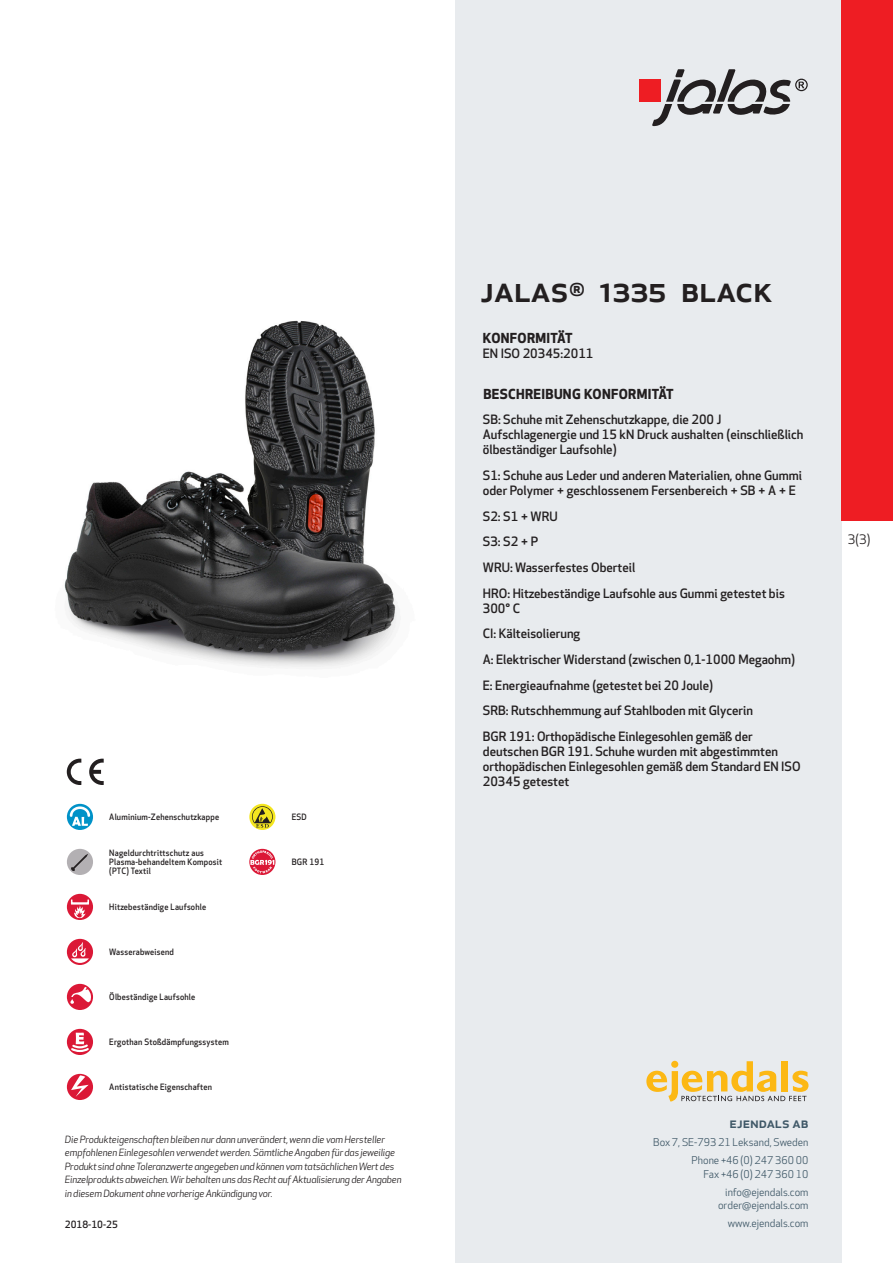
<style>
.page{position:relative;width:893px;height:1263px;background:#fff}
.page>*{position:absolute;margin:0;border:0;box-sizing:border-box;transform-origin:0 0}
.prodname{font:500 36px "Apex New";color:#231f20}
.t1{font:500 15px "Apex New";color:#405968}
.Funktion_body{font:700 13.5px "Apex New";letter-spacing:.025em;color:#231f20}
.t2{font:12.75px "Apex New";color:#231f20}
.Funktion_body-2{font:500 12.6px/15px "Apex New";color:#231f20}
.t3{font:10.5px/18px "Apex New";color:#405968;text-align:right}
.t4{font:italic 9.75px/13.5px "Apex New";letter-spacing:-.015em;color:#231f20}
.t5{font:500 9.75px "Apex New";color:#231f20}
.Artikel{font:500 8.55px/9px "Apex New";letter-spacing:.025em;color:#231f20;scale:.95 1}
</style>
<div class="page">
<div style="left:455px;top:0;width:387px;height:1263px;background:#e8ebee"></div>
<svg style="left:646px;top:1061px;width:162px;height:40px"></svg>
<img style="left:64px;top:320px;width:334px;height:347px">
<div style="left:842px;top:0;width:51px;height:520px;background:#ee1d23"></div>
<svg style="left:67px;top:804px;width:26px;height:26px"></svg>
<svg style="left:70px;top:806px;width:20px;height:20px"></svg>
<div style="left:67px;top:849px;width:26px;height:26px;background:#b3b0b3;border-radius:50%"></div>
<svg style="left:71px;top:854px;width:17px;height:17px"></svg>
<div style="left:67px;top:894px;width:26px;height:26px;background:#db1836;border-radius:50%"></div>
<svg style="left:71px;top:899px;width:18px;height:19px"></svg>
<div style="left:67px;top:939px;width:26px;height:26px;background:#db1836;border-radius:50%"></div>
<svg style="left:71px;top:942px;width:18px;height:21px"></svg>
<div style="left:67px;top:984px;width:26px;height:26px;background:#db1836;border-radius:50%"></div>
<svg style="left:70px;top:987px;width:21px;height:17px"></svg>
<svg style="left:67px;top:1029px;width:26px;height:26px"></svg>
<svg style="left:69px;top:1033px;width:22px;height:20px"></svg>
<div style="left:67px;top:1074px;width:26px;height:26px;background:#db1836;border-radius:50%"></div>
<svg style="left:71px;top:1075px;width:18px;height:22px"></svg>
<svg style="left:249px;top:804px;width:26px;height:26px"></svg>
<svg style="left:252px;top:806px;width:21px;height:22px"></svg>
<svg style="left:249px;top:849px;width:26px;height:26px"></svg>
<svg style="left:250px;top:850px;width:24px;height:23px"></svg>
<svg style="left:89px;top:759px;width:15px;height:26px"></svg>
<svg style="left:67px;top:759px;width:14px;height:26px"></svg>
<div style="left:639px;top:80px;width:22px;height:22px;background:#ee1d23"></div>
<svg style="left:652px;top:69px;width:156px;height:57px"></svg>
<p class="Artikel" style="left:109px;top:812px;width:117px">Aluminium-Zehenschutzkappe</p>
<p class="Artikel" style="left:109px;top:848px;width:120px">Nageldurchtrittschutz aus<br>Plasma-behandeltem Komposit (PTC) Textil</p>
<p class="Artikel" style="left:109px;top:902px;width:104px">Hitzebeständige Laufsohle</p>
<p class="Artikel" style="left:109px;top:947px;width:70px">Wasserabweisend</p>
<p class="Artikel" style="left:109px;top:992px;width:92px">Ölbeständige Laufsohle</p>
<p class="Artikel" style="left:109px;top:1037px;width:127px">Ergothan Stoßdämpfungssystem</p>
<p class="Artikel" style="left:109px;top:1082px;width:110px">Antistatische Eigenschaften</p>
<p class="Artikel" style="left:292px;top:812px;width:17px">ESD</p>
<p class="Artikel" style="left:292px;top:857px;width:36px">BGR 191</p>
<p class="t4" style="left:65px;top:1132px;width:338px">Die Produkteigenschaften bleiben nur dann unverändert, wenn die vom Hersteller empfohlenen Einlegesohlen verwendet werden. Sämtliche Angaben für das jeweilige Produkt sind ohne Toleranzwerte angegeben und können vom tatsächlichen Wert des Einzelprodukts abweichen. Wir behalten uns das Recht auf Aktualisierung der Angaben in diesem Dokument ohne vorherige Ankündigung vor.</p>
<p class="t5" style="left:65px;top:1218px;width:54px">2018-10-25</p>
<p class="prodname" style="left:480px;top:265px;width:294px">JALAS<sup>®</sup> 1335 Black</p>
<p class="Funktion_body" style="left:483px;top:328px;width:91px">KONFORMITÄT</p>
<p class="Funktion_body-2" style="left:483px;top:346px;width:112px">EN ISO 20345:2011</p>
<p class="Funktion_body" style="left:483px;top:384px;width:192px">BESCHREIBUNG KONFORMITÄT</p>
<p class="Funktion_body-2" style="left:483px;top:412px;width:322px">SB: Schuhe mit Zehenschutzkappe, die 200 J<br>Aufschlagenergie und 15 kN Druck aushalten (einschließlich ölbeständiger Laufsohle)</p>
<p class="Funktion_body-2" style="left:483px;top:468px;width:321px">S1: Schuhe aus Leder und anderen Materialien, ohne Gummi oder Polymer + geschlossenem Fersenbereich + SB + A + E</p>
<p class="Funktion_body-2" style="left:483px;top:508px;width:76px">S2: S1 + WRU</p>
<p class="Funktion_body-2" style="left:483px;top:534px;width:57px">S3: S2 + P</p>
<p class="Funktion_body-2" style="left:483px;top:560px;width:154px">WRU: Wasserfestes Oberteil</p>
<p class="Funktion_body-2" style="left:483px;top:585px;width:304px">HRO: Hitzebeständige Laufsohle aus Gummi getestet bis<br>300° C</p>
<p class="Funktion_body-2" style="left:483px;top:626px;width:99px">CI: Kälteisolierung</p>
<p class="Funktion_body-2" style="left:483px;top:652px;width:314px">A: Elektrischer Widerstand (zwischen 0,1-1000 Megaohm)</p>
<p class="Funktion_body-2" style="left:483px;top:677px;width:232px">E: Energieaufnahme (getestet bei 20 Joule)</p>
<p class="Funktion_body-2" style="left:483px;top:703px;width:272px">SRB: Rutschhemmung auf Stahlboden mit Glycerin</p>
<p class="Funktion_body-2" style="left:483px;top:728px;width:319px">BGR 191: Orthopädische Einlegesohlen gemäß der deutschen BGR 191. Schuhe wurden mit abgestimmten orthopädischen Einlegesohlen gemäß dem Standard EN ISO 20345 getestet</p>
<p class="t2" style="left:848px;top:531px;width:24px">3(3)</p>
<p class="t1" style="left:729px;top:1113px;width:80px">ejendals ab</p>
<p class="t3" style="left:653px;top:1133px;width:157px">Box 7, SE-793 21 Leksand, Sweden<br>Phone +46 (0) 247 360 00</p>
<p class="t3" style="left:703px;top:1165px;width:107px">Fax +46 (0) 247 360 10 info@ejendals.com</p>
<p class="t3" style="left:718px;top:1196px;width:92px">order@ejendals.com</p>
<p class="t3" style="left:728px;top:1215px;width:82px">www.ejendals.com</p>
</div>
